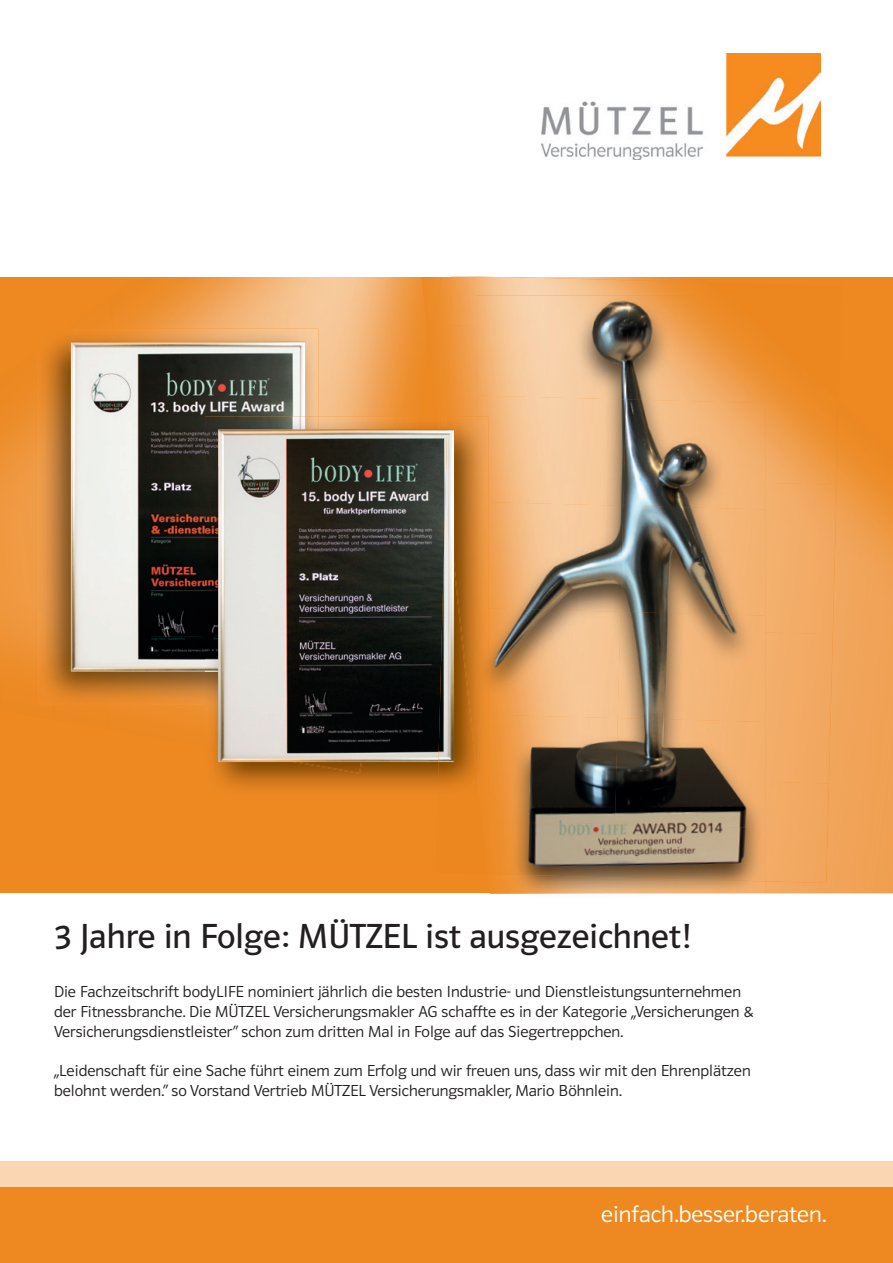
<style>
.page{position:relative;width:893px;height:1263px;background:#fff}
.page>*{position:absolute;margin:0;border:0;box-sizing:border-box;transform-origin:0 0}
.t1{font:36px "Polo 11 R Buch";color:#231f20}
.t2{font:24px "Polo 11 R Leicht";color:#fff}
.t3{font:16.5px/19.8px "Polo 11 R Leicht";color:#231f20}
</style>
<div class="page">
<div style="left:0;top:276px;width:893px;height:617px;background:#ee8922"></div>
<img style="left:271px;top:276px;width:151px;height:140px">
<img style="left:139px;top:276px;width:132px;height:53px">
<img style="left:0;top:406px;width:37px;height:200px">
<img style="left:0;top:606px;width:37px;height:61px">
<img style="left:167px;top:706px;width:38px;height:10px">
<img style="left:66px;top:276px;width:73px;height:53px">
<img style="left:418px;top:347px;width:4px;height:69px">
<img style="left:422px;top:276px;width:8px;height:36px">
<img style="left:765px;top:451px;width:128px;height:443px">
<img style="left:430px;top:276px;width:20px;height:106px">
<img style="left:839px;top:444px;width:6px;height:7px">
<img style="left:542px;top:53px;width:278px;height:107px">
<div style="left:0;top:1186px;width:893px;height:77px;background:#ee8922"></div>
<div style="left:0;top:1161px;width:893px;height:25px;background:#fad6b2"></div>
<img style="left:37px;top:329px;width:281px;height:377px">
<img style="left:37px;top:329px;width:31px;height:23px">
<img style="left:71px;top:342px;width:234px;height:329px">
<img style="left:318px;top:416px;width:129px;height:14px">
<img style="left:416px;top:416px;width:3px;height:14px">
<img style="left:437px;top:416px;width:3px;height:14px">
<img style="left:205px;top:706px;width:13px;height:39px">
<img style="left:207px;top:745px;width:155px;height:29px">
<img style="left:205px;top:416px;width:100px;height:51px">
<img style="left:205px;top:467px;width:13px;height:204px">
<img style="left:218px;top:430px;width:220px;height:332px">
<img style="left:503px;top:881px;width:262px;height:12px">
<img style="left:491px;top:893px;width:274px;height:1px">
<img style="left:450px;top:276px;width:272px;height:49px">
<img style="left:447px;top:325px;width:30px;height:236px">
<img style="left:765px;top:402px;width:74px;height:83px">
<img style="left:765px;top:483px;width:72px;height:151px">
<div style="left:765px;top:632px;width:68px;height:152px;background:#f2aa64"></div>
<div style="left:765px;top:782px;width:64px;height:101px;background:#f2a961"></div>
<img style="left:707px;top:282px;width:89px;height:120px">
<svg style="left:451px;top:276px;width:29px;height:1px"></svg>
<img style="left:438px;top:762px;width:34px;height:27px">
<img style="left:454px;top:561px;width:23px;height:219px">
<img style="left:438px;top:430px;width:16px;height:332px">
<img style="left:477px;top:296px;width:149px;height:99px">
<img style="left:626px;top:296px;width:139px;height:103px">
<img style="left:477px;top:395px;width:149px;height:107px">
<img style="left:623px;top:399px;width:142px;height:107px">
<img style="left:488px;top:502px;width:135px;height:106px">
<img style="left:620px;top:506px;width:145px;height:106px">
<img style="left:488px;top:608px;width:133px;height:106px">
<img style="left:618px;top:612px;width:147px;height:106px">
<img style="left:489px;top:714px;width:129px;height:107px">
<img style="left:615px;top:718px;width:150px;height:103px">
<img style="left:498px;top:821px;width:267px;height:60px">
<img style="left:722px;top:296px;width:43px;height:39px">
<img style="left:477px;top:416px;width:11px;height:354px">
<h1 class="t1" style="left:54px;top:917px;width:638px">3 Jahre in Folge: MÜTZEL ist ausgezeichnet!</h1>
<p class="t3" style="left:54px;top:982px;width:701px">Die Fachzeitschrift bodyLIFE nominiert jährlich die besten Industrie- und Dienstleistungsunternehmen der Fitnessbranche. Die MÜTZEL Versicherungsmakler AG schaffte es in der Kategorie „Versicherungen &amp;<br>Versicherungsdienstleister“ schon zum dritten Mal in Folge auf das Siegertreppchen.</p>
<p class="t3" style="left:54px;top:1061px;width:698px">„Leidenschaft für eine Sache führt einem zum Erfolg und wir freuen uns, dass wir mit den Ehrenplätzen belohnt werden.“ so Vorstand Vertrieb MÜTZEL Versicherungsmakler, Mario Böhnlein.</p>
<h2 class="t2" style="left:601px;top:1201px;width:227px">einfach.besser.beraten.</h2>
</div>
